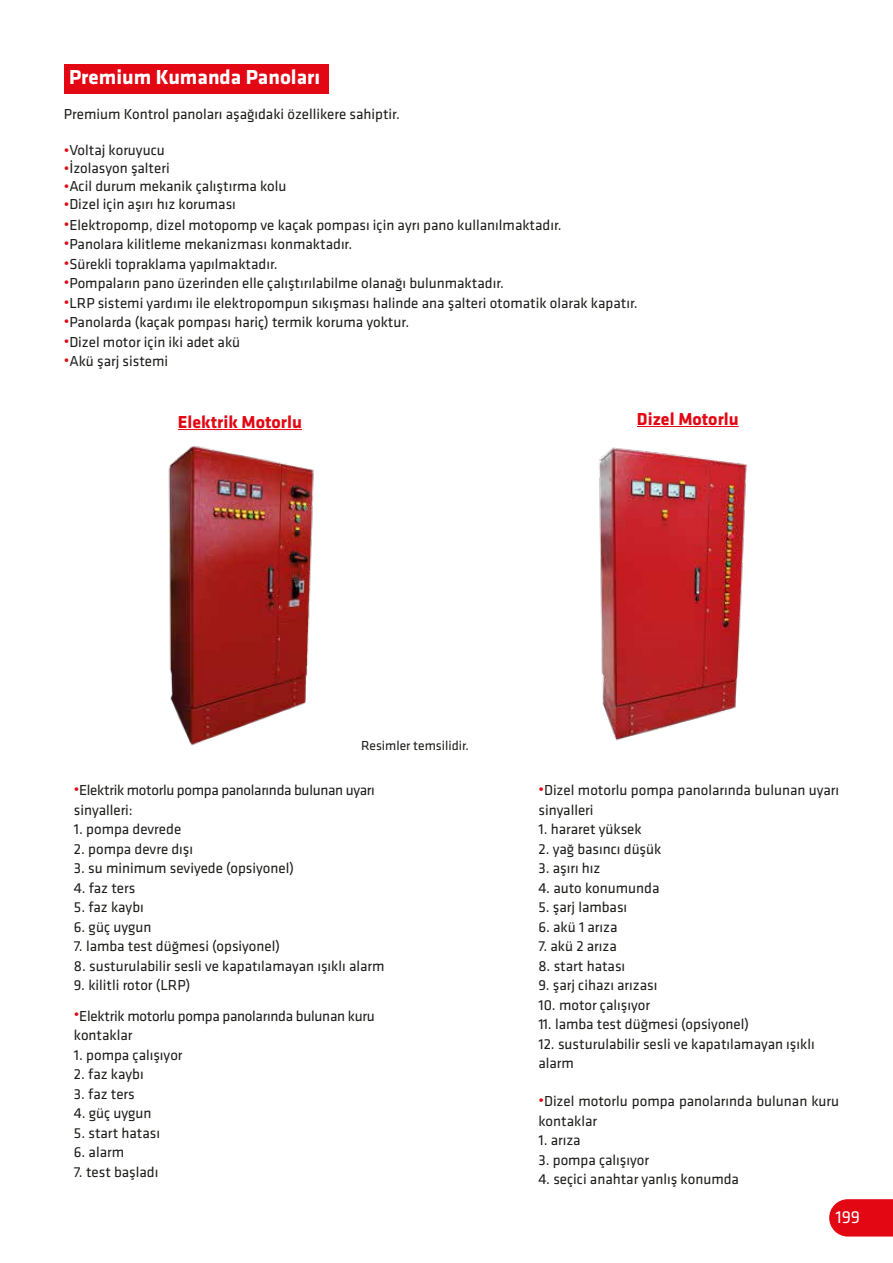
<style>
.page{position:relative;width:893px;height:1263px;background:#fff}
.page>*{position:absolute;margin:0;border:0;box-sizing:border-box;transform-origin:0 0}
.t1{font:700 21px "Klavika Basic";color:#fff}
.t2{font:700 18px "Klavika Basic";color:#e30613}
.t3{font:18px "Klavika Basic";color:#fff}
.t4{font:15px/19.5px "Klavika Basic";color:#1d1d1b}
.t5{font:15px/19.5px "Klavika Basic";letter-spacing:-.02em;color:#1d1d1b}
.t6{font:13.5px "Klavika Basic";color:#1d1d1b}
.s1{color:#e30613}
</style>
<div class="page">
<img style="left:168px;top:430px;width:146px;height:316px">
<img style="left:599px;top:447px;width:148px;height:294px">
<svg style="left:829px;top:1199px;width:64px;height:37px;background:#e41723"></svg>
<hr style="left:178px;top:429px;width:124px;height:1px;background:#e30613">
<hr style="left:637px;top:426px;width:102px;height:1px;background:#e30613">
<div style="left:64px;top:64px;width:264px;height:29px;background:#e30613"></div>
<h1 class="t1" style="left:69px;top:62px;width:253px">Premium Kumanda Panoları</h1>
<p class="t4" style="left:64px;top:104px;width:338px">Premium Kontrol panoları aşağıdaki özellikere sahiptir.</p>
<p class="t4" style="left:64px;top:140px;width:103px"><span class="s1">•</span>Voltaj koruyucu</p>
<p class="t4" style="left:64px;top:158px;width:107px"><span class="s1">•</span>İzolasyon şalteri</p>
<p class="t4" style="left:64px;top:176px;width:224px"><span class="s1">•</span>Acil durum mekanik çalıştırma kolu</p>
<p class="t4" style="left:64px;top:194px;width:174px"><span class="s1">•</span>Dizel için aşırı hız koruması</p>
<p class="t4" style="left:64px;top:215px;width:500px"><span class="s1">•</span>Elektropomp, dizel motopomp ve kaçak pompası için ayrı pano kullanılmaktadır.</p>
<p class="t4" style="left:64px;top:234px;width:290px"><span class="s1">•</span>Panolara kilitleme mekanizması konmaktadır.</p>
<p class="t4" style="left:64px;top:254px;width:216px"><span class="s1">•</span>Sürekli topraklama yapılmaktadır.</p>
<p class="t4" style="left:64px;top:273px;width:442px"><span class="s1">•</span>Pompaların pano üzerinden elle çalıştırılabilme olanağı bulunmaktadır.</p>
<p class="t4" style="left:64px;top:293px;width:575px"><span class="s1">•</span>LRP sistemi yardımı ile elektropompun sıkışması halinde ana şalteri otomatik olarak kapatır.</p>
<p class="t4" style="left:64px;top:312px;width:347px"><span class="s1">•</span>Panolarda (kaçak pompası hariç) termik koruma yoktur.</p>
<p class="t4" style="left:64px;top:332px;width:178px"><span class="s1">•</span>Dizel motor için iki adet akü</p>
<p class="t4" style="left:64px;top:351px;width:106px"><span class="s1">•</span>Akü şarj sistemi</p>
<p class="t2" style="left:178px;top:409px;width:126px">Elektrik Motorlu</p>
<p class="t2" style="left:637px;top:406px;width:103px">Dizel Motorlu</p>
<p class="t6" style="left:361px;top:736px;width:109px">Resimler temsilidir.</p>
<p class="t5" style="left:74px;top:780px;width:302px"><span class="s1">•</span>Elektrik motorlu pompa panolarında bulunan uyarı sinyalleri:</p>
<p class="t4" style="left:74px;top:819px;width:109px">1. pompa devrede</p>
<p class="t4" style="left:74px;top:838px;width:121px">2. pompa devre dışı</p>
<p class="t4" style="left:74px;top:858px;width:222px">3. su minimum seviyede (opsiyonel)</p>
<p class="t4" style="left:74px;top:877px;width:63px">4. faz ters</p>
<p class="t4" style="left:74px;top:897px;width:71px">5. faz kaybı</p>
<p class="t4" style="left:74px;top:916px;width:79px">6. güç uygun</p>
<p class="t4" style="left:74px;top:936px;width:208px">7. lamba test düğmesi (opsiyonel)</p>
<p class="t4" style="left:74px;top:955px;width:312px">8. susturulabilir sesli ve kapatılamayan ışıklı alarm</p>
<p class="t4" style="left:74px;top:975px;width:118px">9. kilitli rotor (LRP)</p>
<p class="t4" style="left:74px;top:1005px;width:302px"><span class="s1">•</span>Elektrik motorlu pompa panolarında bulunan kuru kontaklar</p>
<p class="t4" style="left:74px;top:1044px;width:110px">1. pompa çalışıyor</p>
<p class="t4" style="left:74px;top:1064px;width:71px">2. faz kaybı</p>
<p class="t4" style="left:74px;top:1083px;width:62px">3. faz ters</p>
<p class="t4" style="left:74px;top:1103px;width:79px">4. güç uygun</p>
<p class="t4" style="left:74px;top:1122px;width:88px">5. start hatası</p>
<p class="t4" style="left:74px;top:1142px;width:52px">6. alarm</p>
<p class="t4" style="left:74px;top:1161px;width:86px">7. test başladı</p>
<p class="t4" style="left:538px;top:780px;width:302px"><span class="s1">•</span>Dizel motorlu pompa panolarında bulunan uyarı sinyalleri</p>
<p class="t4" style="left:538px;top:819px;width:105px">1. hararet yüksek</p>
<p class="t4" style="left:538px;top:838px;width:125px">2. yağ basıncı düşük</p>
<p class="t4" style="left:538px;top:858px;width:64px">3. aşırı hız</p>
<p class="t4" style="left:538px;top:877px;width:122px">4. auto konumunda</p>
<p class="t4" style="left:538px;top:897px;width:90px">5. şarj lambası</p>
<p class="t4" style="left:538px;top:916px;width:81px">6. akü 1 arıza</p>
<p class="t4" style="left:538px;top:936px;width:80px">7. akü 2 arıza</p>
<p class="t4" style="left:538px;top:955px;width:88px">8. start hatası</p>
<p class="t4" style="left:538px;top:975px;width:120px">9. şarj cihazı arızası</p>
<p class="t4" style="left:538px;top:994px;width:113px">10. motor çalışıyor</p>
<p class="t4" style="left:538px;top:1014px;width:212px">11. lamba test düğmesi (opsiyonel)</p>
<p class="t4" style="left:538px;top:1033px;width:278px">12. susturulabilir sesli ve kapatılamayan ışıklı alarm</p>
<p class="t4" style="left:538px;top:1091px;width:302px"><span class="s1">•</span>Dizel motorlu pompa panolarında bulunan kuru kontaklar</p>
<p class="t4" style="left:538px;top:1130px;width:44px">1. arıza</p>
<p class="t4" style="left:538px;top:1149px;width:112px">3. pompa çalışıyor</p>
<p class="t4" style="left:538px;top:1169px;width:202px">4. seçici anahtar yanlış konumda</p>
<p class="t3" style="left:835px;top:1205px;width:26px">199</p>
</div>
